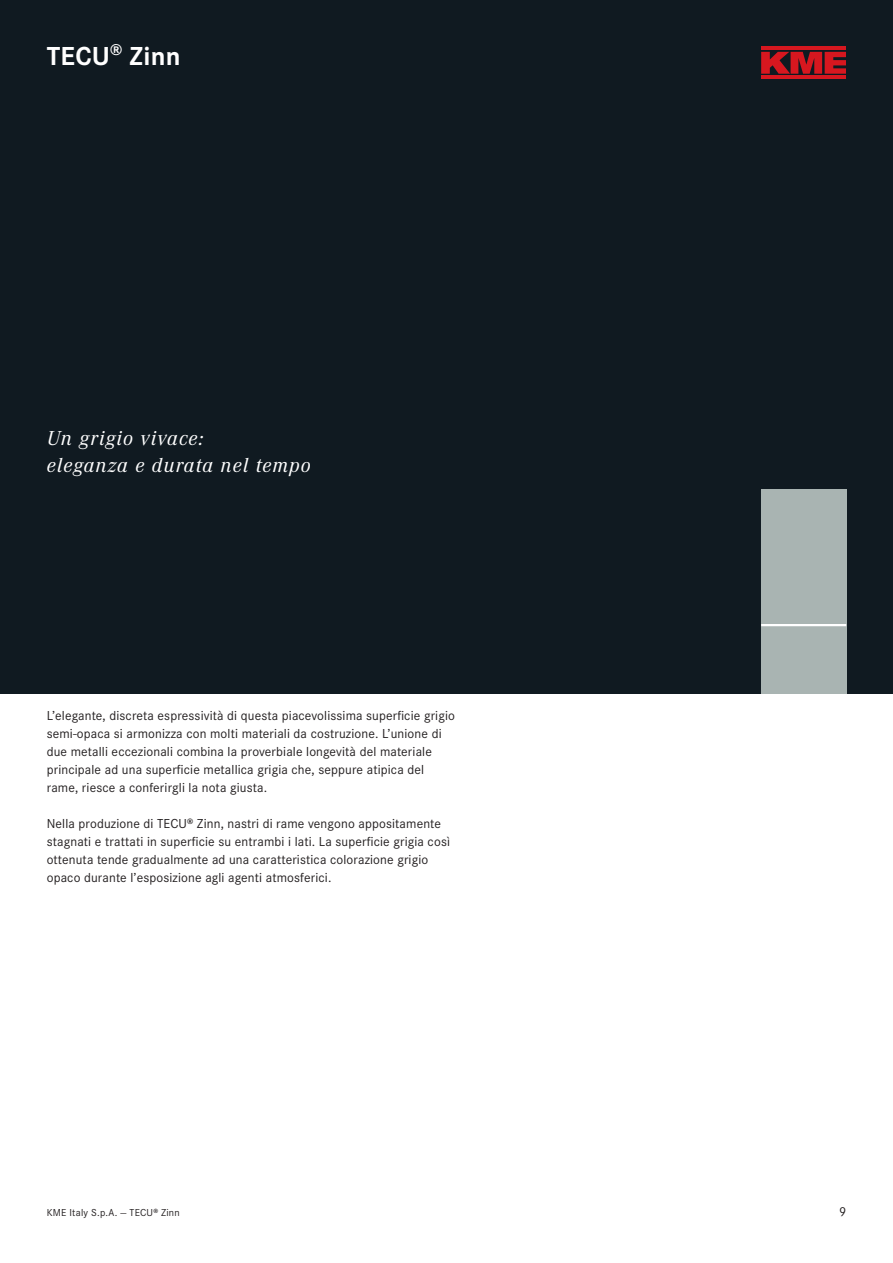
<style>
.page{position:relative;width:893px;height:1263px;background:#fff}
.page>*{position:absolute;margin:0;border:0;box-sizing:border-box;transform-origin:0 0}
.t1{font:700 27px "Corporate STOT";letter-spacing:.01em;color:#fff}
.Zitattext_weiß{font:italic 21px/27px "Corporate ATOT";letter-spacing:.05em;color:#fff}
.Fließtext_schwarz{font:13.5px/18px "Corporate STOT";letter-spacing:.01em;color:#231f20}
.Pagina_rechts{font:13.5px "Corporate STOT";color:#231f20}
.Kolumnentitel_schwar{font:10.5px "Corporate STOT";letter-spacing:.02em;color:#231f20}
</style>
<div class="page">
<div style="left:0;top:0;width:893px;height:693px;background:#101a21"></div>
<div style="left:761px;top:489px;width:85px;height:136px;background:#a9b4b2"></div>
<div style="left:761px;top:625px;width:85px;height:68px;background:#a9b4b2"></div>
<hr style="left:761px;top:624px;width:85px;height:2px;background:#fff">
<hr style="left:761px;top:47px;width:85px;height:3px;background:#d7171f">
<svg style="left:761px;top:52px;width:85px;height:22px"></svg>
<hr style="left:761px;top:76px;width:85px;height:3px;background:#d7171f">
<p class="t1" style="left:47px;top:40px;width:135px">TECU<sup>®</sup> Zinn</p>
<p class="Zitattext_weiß" style="left:47px;top:425px;width:265px">Un grigio vivace:<br>eleganza e durata nel tempo</p>
<p class="Fließtext_schwarz" style="left:47px;top:707px;width:410px">L’elegante, discreta espressività di questa piacevolissima superficie grigio semi-opaca si armonizza con molti materiali da costruzione. L’unione di due metalli eccezionali combina la proverbiale longevità del materiale principale ad una superficie metallica grigia che, seppure atipica del rame, riesce a conferirgli la nota giusta.</p>
<p class="Fließtext_schwarz" style="left:47px;top:815px;width:405px">Nella produzione di TECU<sup>®</sup> Zinn, nastri di rame vengono appositamente stagnati e trattati in superficie su entrambi i lati. La superficie grigia così ottenuta tende gradualmente ad una caratteristica colorazione grigio opaco durante l’esposizione agli agenti atmosferici.</p>
<p class="Kolumnentitel_schwar" style="left:47px;top:1207px;width:134px">KME Italy S.p.A. — TECU<sup>®</sup> Zinn</p>
<p class="Pagina_rechts" style="left:839px;top:1204px;width:9px">9</p>
</div>
